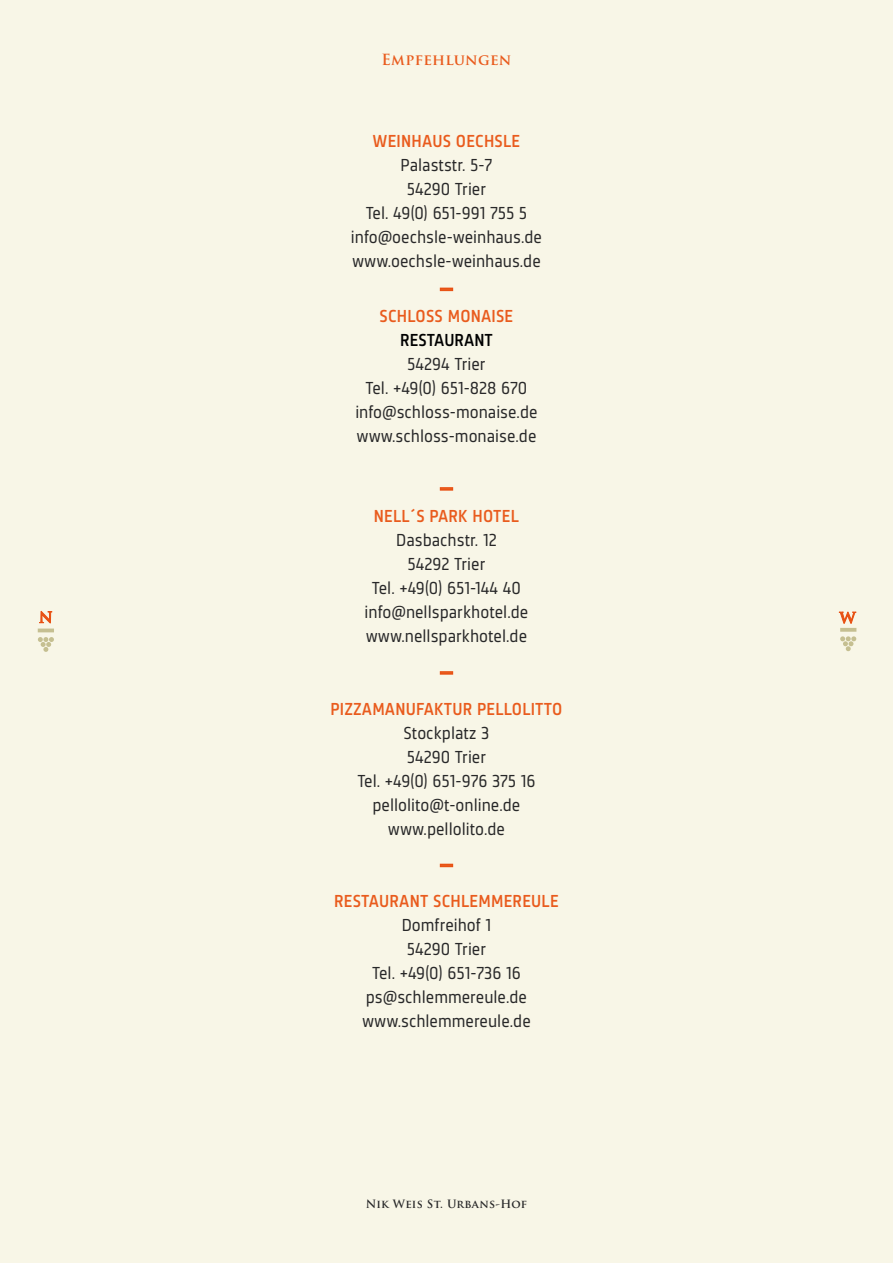
<style>
.page{position:relative;width:893px;height:1263px;background:#f8f6e7}
.page>*{position:absolute;margin:0;border:0;box-sizing:border-box;transform-origin:0 0}
.t1{font:18px/24px "Sinews Sans Pro";color:#282829;text-align:center}
.t2{font:500 18px "Sinews Sans Pro";letter-spacing:.01em;color:#e95b1d}
.t3{font:500 18px "Sinews Sans Pro";color:#000}
.t4{font:700 15px "Trajan Pro";letter-spacing:.015em;color:#e95b1d}
.t5{font:700 11.25px "Trajan Pro";letter-spacing:.025em;color:#282829}
</style>
<div class="page">
<svg style="left:840px;top:628px;width:16px;height:4px"></svg>
<svg style="left:839px;top:611px;width:17px;height:13px"></svg>
<svg style="left:840px;top:636px;width:16px;height:15px"></svg>
<svg style="left:38px;top:628px;width:16px;height:4px"></svg>
<svg style="left:39px;top:611px;width:13px;height:12px"></svg>
<svg style="left:38px;top:637px;width:16px;height:15px"></svg>
<svg style="left:440px;top:288px;width:13px;height:3px"></svg>
<div style="left:440px;top:487px;width:13px;height:4px;border:2px solid #e85113"></div>
<div style="left:440px;top:671px;width:13px;height:4px;border:2px solid #e85113"></div>
<svg style="left:440px;top:864px;width:13px;height:3px"></svg>
<p class="t4" style="left:381px;top:50px;width:132px">Empfehlungen</p>
<p class="t2" style="left:372px;top:131px;width:149px">WEINHAUS OECHSLE</p>
<p class="t1" style="left:351px;top:153px;width:193px">Palaststr. 5-7<br>54290 Trier<br>Tel. 49(0) 651-991 755 5 info@oechsle-weinhaus.de www.oechsle-weinhaus.de</p>
<p class="t2" style="left:379px;top:307px;width:135px">SCHLOSS MONAISE</p>
<p class="t3" style="left:400px;top:331px;width:94px">RESTAURANT</p>
<p class="t1" style="left:355px;top:352px;width:184px">54294 Trier<br>Tel. +49(0) 651-828 670 info@schloss-monaise.de www.schloss-monaise.de</p>
<p class="t2" style="left:374px;top:506px;width:146px">NELL´S PARK HOTEL</p>
<p class="t1" style="left:365px;top:528px;width:165px">Dasbachstr. 12<br>54292 Trier<br>Tel. +49(0) 651-144 40 info@nellsparkhotel.de www.nellsparkhotel.de</p>
<p class="t2" style="left:330px;top:699px;width:233px">PIZZAMANUFAKTUR PELLOLITTO</p>
<p class="t1" style="left:357px;top:720px;width:180px">Stockplatz 3<br>54290 Trier<br>Tel. +49(0) 651-976 375 16 pellolito@t-online.de www.pellolito.de</p>
<p class="t2" style="left:334px;top:891px;width:226px">RESTAURANT SCHLEMMEREULE</p>
<p class="t1" style="left:362px;top:913px;width:170px">Domfreihof 1<br>54290 Trier<br>Tel. +49(0) 651-736 16 ps@schlemmereule.de www.schlemmereule.de</p>
<p class="t5" style="left:366px;top:1196px;width:163px">Nik Weis St. Urbans-Hof</p>
</div>
